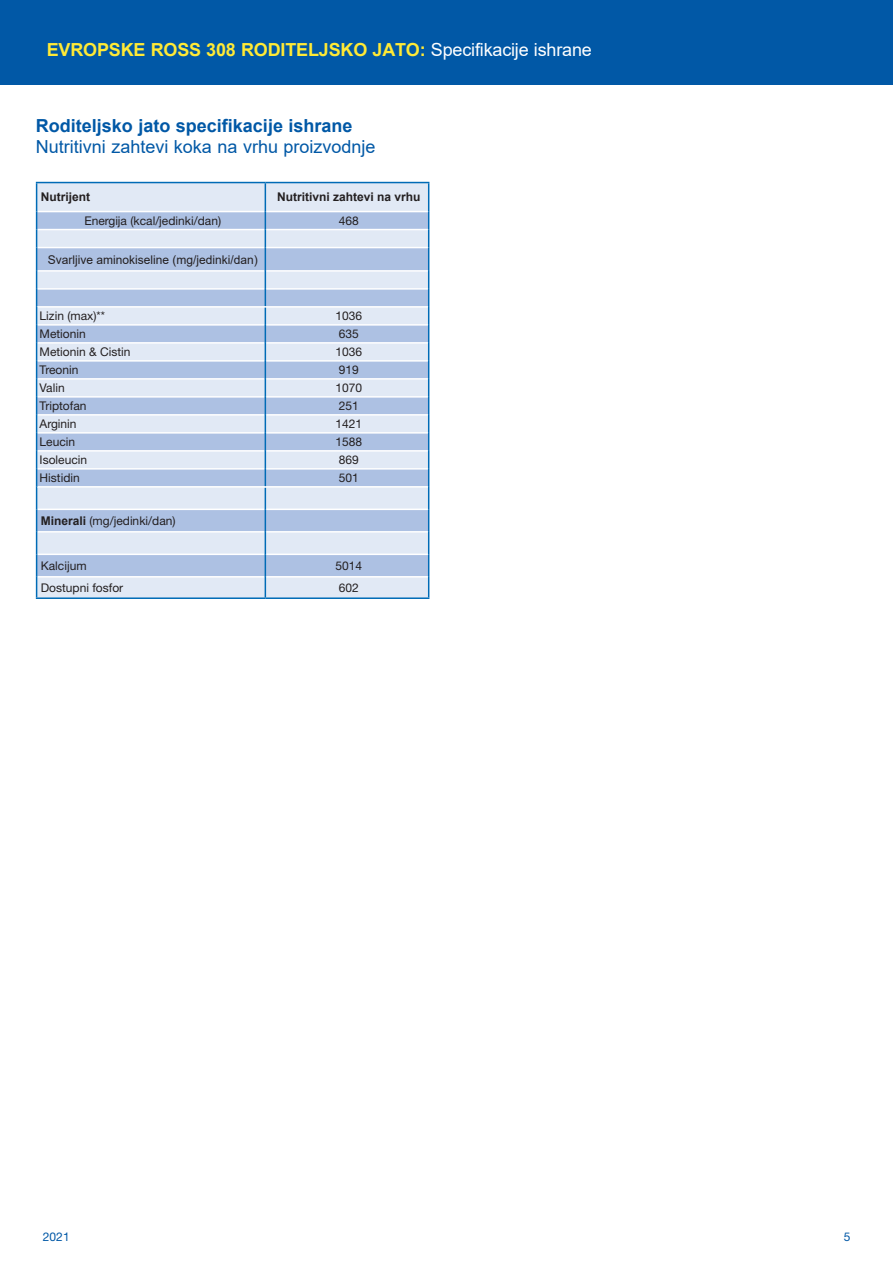
<style>
.page{position:relative;width:893px;height:1263px;background:#fff}
.page>*{position:absolute;margin:0;border:0;box-sizing:border-box;transform-origin:0 0}
.t1{font:700 18px "Arial";letter-spacing:-.01em;color:#ffea36}
.t2{font:18px "Arial";color:#0158a6}
.t3{font:700 18px "Arial";color:#0158a6}
.t4{font:12px "Helvetica Neue LT Std";color:#231f20}
.t5{font:12px "Arial";color:#231f20}
.t6{font:700 12px "Arial";color:#231f20}
.t7{font:12px "Helvetica Neue LT Std";color:#0158a6}
.s1{font-weight:400;color:#fff}
.s2{font-family:"Arial";font-weight:700}
</style>
<div class="page">
<div style="left:0;top:0;width:893px;height:85px;background:#0158a6"></div>
<div style="left:37px;top:183px;width:391px;height:414px;background:#e1e9f5"></div>
<svg style="left:37px;top:212px;width:391px;height:364px;background:#c5d3eb"></svg>
<hr style="left:37px;top:211px;width:228px;height:1px;background:#fff">
<hr style="left:266px;top:211px;width:162px;height:1px;background:#fff">
<hr style="left:37px;top:229px;width:228px;height:1px;background:#fff">
<hr style="left:266px;top:229px;width:162px;height:1px;background:#fff">
<hr style="left:37px;top:247px;width:228px;height:1px;background:#fff">
<hr style="left:266px;top:247px;width:162px;height:1px;background:#fff">
<hr style="left:37px;top:270px;width:228px;height:2px;background:#fff">
<hr style="left:266px;top:270px;width:162px;height:2px;background:#fff">
<hr style="left:37px;top:288px;width:228px;height:2px;background:#fff">
<hr style="left:266px;top:288px;width:162px;height:2px;background:#fff">
<hr style="left:37px;top:324px;width:228px;height:2px;background:#fff">
<hr style="left:266px;top:324px;width:162px;height:2px;background:#fff">
<hr style="left:37px;top:342px;width:228px;height:2px;background:#fff">
<hr style="left:266px;top:342px;width:162px;height:2px;background:#fff">
<hr style="left:37px;top:360px;width:228px;height:2px;background:#fff">
<hr style="left:266px;top:360px;width:162px;height:2px;background:#fff">
<hr style="left:37px;top:378px;width:228px;height:2px;background:#fff">
<hr style="left:266px;top:378px;width:162px;height:2px;background:#fff">
<hr style="left:37px;top:396px;width:228px;height:2px;background:#fff">
<hr style="left:266px;top:396px;width:162px;height:2px;background:#fff">
<hr style="left:37px;top:414px;width:228px;height:2px;background:#fff">
<hr style="left:266px;top:414px;width:162px;height:2px;background:#fff">
<hr style="left:37px;top:432px;width:228px;height:2px;background:#fff">
<hr style="left:266px;top:432px;width:162px;height:2px;background:#fff">
<hr style="left:37px;top:450px;width:228px;height:2px;background:#fff">
<hr style="left:266px;top:450px;width:162px;height:2px;background:#fff">
<hr style="left:37px;top:468px;width:228px;height:2px;background:#fff">
<hr style="left:266px;top:468px;width:162px;height:2px;background:#fff">
<hr style="left:37px;top:509px;width:228px;height:1px;background:#fff">
<hr style="left:266px;top:509px;width:162px;height:1px;background:#fff">
<hr style="left:37px;top:531px;width:228px;height:2px;background:#fff">
<hr style="left:266px;top:531px;width:162px;height:2px;background:#fff">
<hr style="left:37px;top:554px;width:228px;height:1px;background:#fff">
<hr style="left:266px;top:554px;width:162px;height:1px;background:#fff">
<hr style="left:37px;top:576px;width:228px;height:1px;background:#fff">
<hr style="left:266px;top:576px;width:162px;height:1px;background:#fff">
<hr style="left:36px;top:182px;width:229px;height:1px;background:#006bb6">
<hr style="left:265px;top:182px;width:164px;height:1px;background:#006bb6">
<hr style="left:36px;top:597px;width:229px;height:2px;background:#006bb6">
<hr style="left:265px;top:597px;width:164px;height:2px;background:#006bb6">
<hr style="left:37px;top:306px;width:228px;height:2px;background:#fff">
<hr style="left:265px;top:306px;width:163px;height:2px;background:#fff">
<hr style="left:37px;top:486px;width:228px;height:2px;background:#fff">
<hr style="left:265px;top:486px;width:163px;height:2px;background:#fff">
<svg style="left:36px;top:183px;width:1px;height:414px"></svg>
<svg style="left:265px;top:183px;width:1px;height:414px"></svg>
<svg style="left:428px;top:183px;width:1px;height:414px"></svg>
<h1 class="t1" style="left:47px;top:37px;width:547px">EVROPSKE ROSS 308 RODITELJSKO JATO: <span class="s1">Specifikacije ishrane</span></h1>
<h1 class="t3" style="left:36px;top:113px;width:318px">Roditeljsko jato specifikacije ishrane</h1>
<h1 class="t2" style="left:36px;top:135px;width:341px">Nutritivni zahtevi koka na vrhu proizvodnje</h1>
<p class="t6" style="left:41px;top:189px;width:51px">Nutrijent</p>
<p class="t6" style="left:277px;top:189px;width:145px">Nutritivni zahtevi na vrhu</p>
<p class="t4" style="left:84px;top:213px;width:138px">Energija (kcal/jedinki/dan)</p>
<p class="t4" style="left:339px;top:213px;width:22px">468</p>
<p class="t5" style="left:48px;top:251px;width:212px">Svarljive aminokiseline (mg/jedinki/dan)</p>
<p class="t4" style="left:40px;top:309px;width:67px">Lizin (max)**</p>
<p class="t4" style="left:335px;top:309px;width:28px">1036</p>
<p class="t4" style="left:40px;top:327px;width:48px">Metionin</p>
<p class="t4" style="left:339px;top:327px;width:22px">635</p>
<p class="t4" style="left:40px;top:345px;width:92px">Metionin &amp; Cistin</p>
<p class="t4" style="left:335px;top:345px;width:28px">1036</p>
<p class="t4" style="left:40px;top:363px;width:40px">Treonin</p>
<p class="t4" style="left:339px;top:363px;width:22px">919</p>
<p class="t4" style="left:40px;top:381px;width:27px">Valin</p>
<p class="t4" style="left:335px;top:381px;width:28px">1070</p>
<p class="t4" style="left:40px;top:399px;width:48px">Triptofan</p>
<p class="t4" style="left:339px;top:399px;width:22px">251</p>
<p class="t4" style="left:40px;top:417px;width:38px">Arginin</p>
<p class="t4" style="left:335px;top:417px;width:28px">1421</p>
<p class="t4" style="left:40px;top:435px;width:37px">Leucin</p>
<p class="t4" style="left:335px;top:435px;width:28px">1588</p>
<p class="t4" style="left:40px;top:453px;width:49px">Isoleucin</p>
<p class="t4" style="left:339px;top:453px;width:22px">869</p>
<p class="t4" style="left:40px;top:471px;width:42px">Histidin</p>
<p class="t4" style="left:339px;top:471px;width:22px">501</p>
<p class="t4" style="left:41px;top:513px;width:136px"><span class="s2">Minerali</span> (mg/jedinki/dan)</p>
<p class="t4" style="left:41px;top:558px;width:47px">Kalcijum</p>
<p class="t4" style="left:335px;top:558px;width:28px">5014</p>
<p class="t4" style="left:41px;top:580px;width:84px">Dostupni fosfor</p>
<p class="t4" style="left:339px;top:580px;width:22px">602</p>
<p class="t7" style="left:43px;top:1229px;width:28px">2021</p>
<p class="t7" style="left:844px;top:1229px;width:8px">5</p>
</div>
